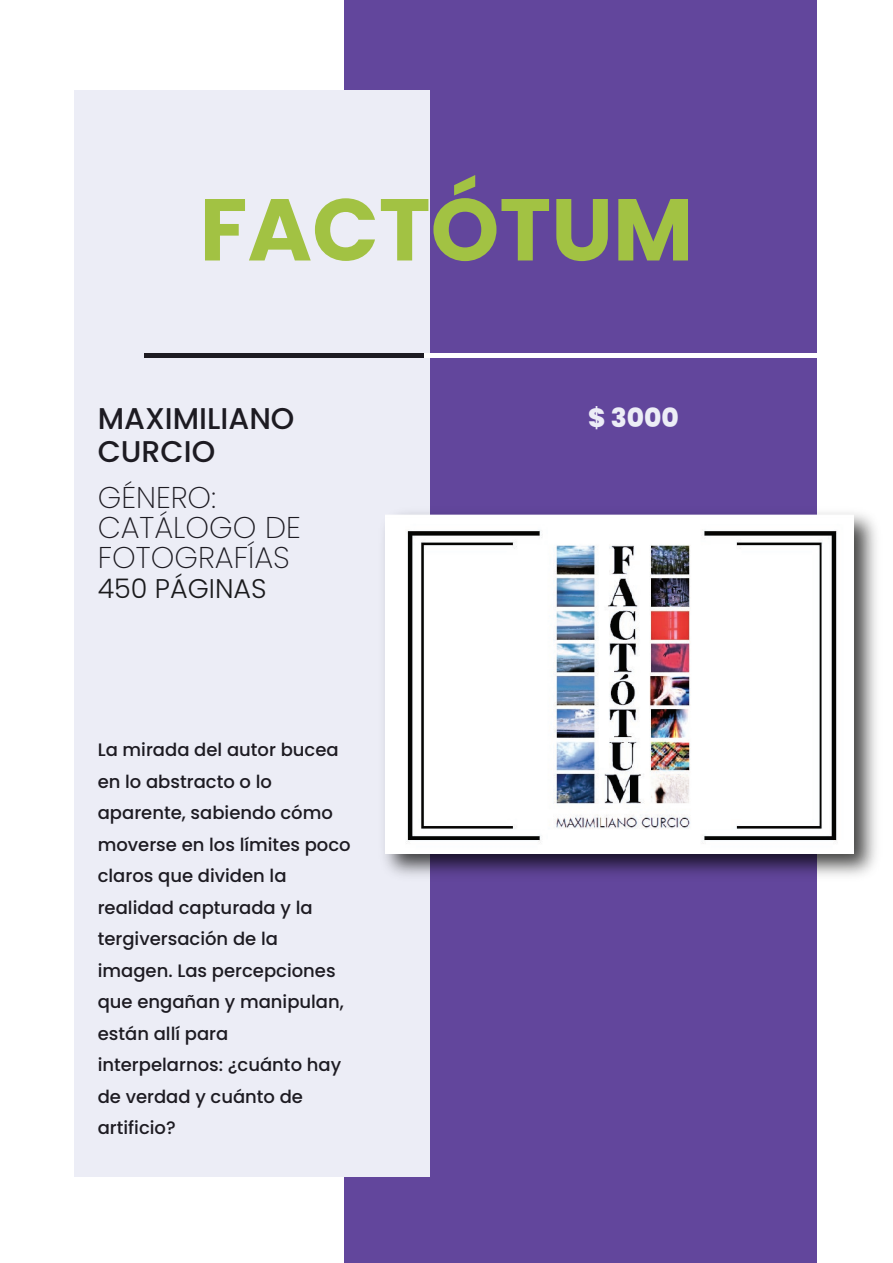
<style>
.page{position:relative;width:893px;height:1263px;background:#fff}
.page>*{position:absolute;margin:0;border:0;box-sizing:border-box;transform-origin:0 0}
.t1{font:700 87.6px "Poppins";color:#a2c243}
.t2{font:200 30px/30px "Poppins";color:#1d1b22}
.t3{font:500 30px/33px "Poppins";color:#1d1b22}
.t4{font:300 27px "Poppins";color:#1a1a1c}
.t5{font:800 26.4px "Poppins";color:#ecedf6}
.t6{font:500 18px/31.5px "Poppins";color:#1d1b22}
</style>
<div class="page">
<div style="left:345px;top:0;width:472px;height:1263px;background:#62469c"></div>
<div style="left:74px;top:91px;width:355px;height:1086px;background:#ecedf6"></div>
<hr style="left:375px;top:353px;width:457px;height:4px;background:#fff">
<hr style="left:144px;top:353px;width:279px;height:4px;background:#1d1b22">
<img style="left:384px;top:503px;width:493px;height:384px">
<img style="left:385px;top:514px;width:468px;height:339px">
<h1 class="t1" style="left:200px;top:179px;width:495px">FACTÓTUM</h1>
<h2 class="t3" style="left:98px;top:402px;width:198px">MAXIMILIANO<br>CURCIO</h2>
<h2 class="t2" style="left:98px;top:482px;width:205px">GÉNERO:<br>CATÁLOGO DE<br>FOTOGRAFÍAS</h2>
<h3 class="t4" style="left:98px;top:573px;width:170px">450 PÁGINAS</h3>
<p class="t6" style="left:98px;top:734px;width:254px">La mirada del autor bucea en lo abstracto o lo aparente, sabiendo cómo moverse en los límites poco claros que dividen la realidad capturada y la tergiversación de la imagen. Las percepciones que engañan y manipulan, están allí para interpelarnos: ¿cuánto hay de verdad y cuánto de artificio?</p>
<h3 class="t5" style="left:588px;top:403px;width:92px">$ 3000</h3>
</div>
